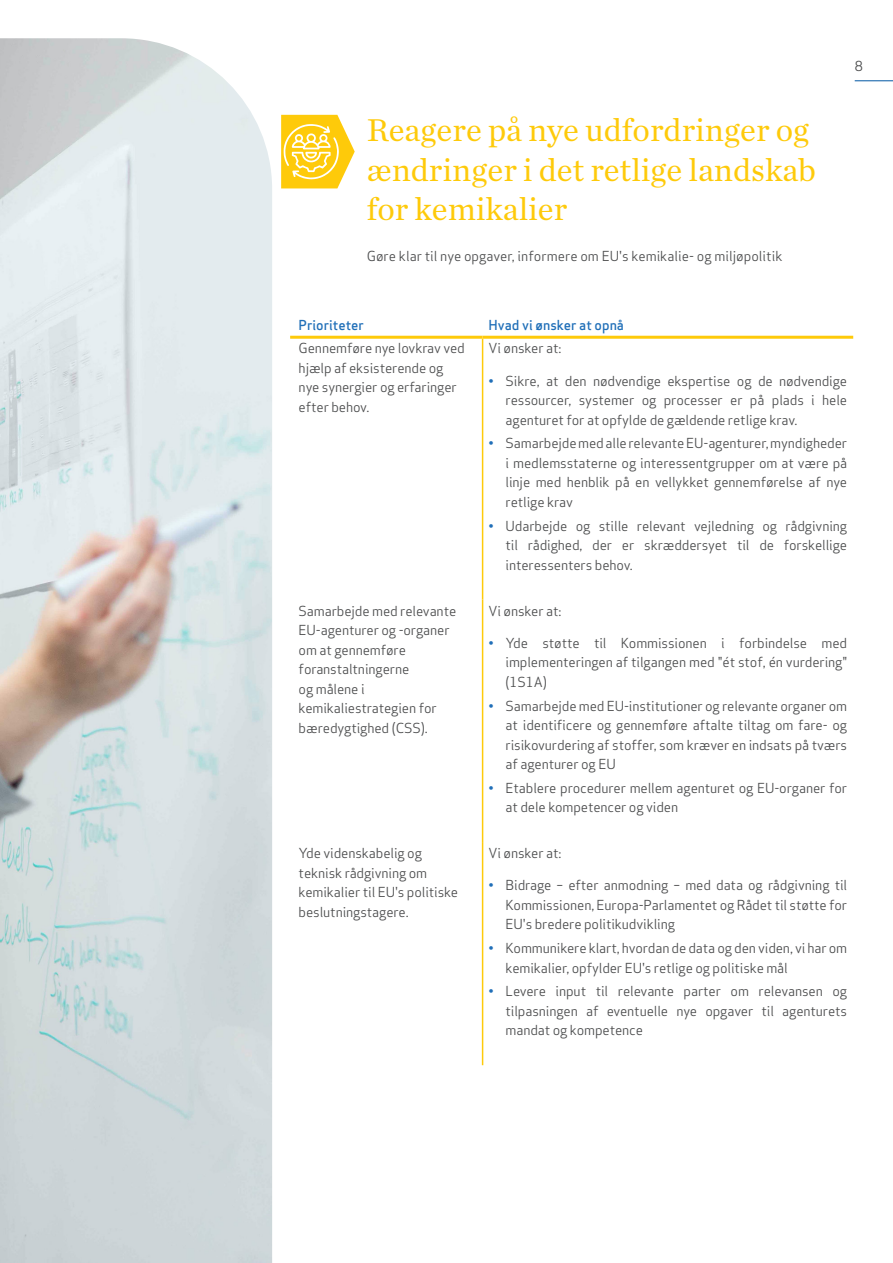
<style>
.page{position:relative;width:893px;height:1263px;background:#fff}
.page>*{position:absolute;margin:0;border:0;box-sizing:border-box;transform-origin:0 0}
.ch1_heading_1{font:33px/39.6px "Chronicle Text G1";color:#feca0a}
.body{font:13.5px/19.5px "Apex Sans";letter-spacing:-.01em;color:#4b4c4d;text-align:justify}
.body-2{font:500 13.5px "Apex Sans";color:#206fb8}
.s1{color:#206fb8}
</style>
<div class="page">
<hr style="left:855px;top:80px;width:38px;height:1px;background:#0057a3">
<hr style="left:290px;top:336px;width:193px;height:3px;background:#feca0a">
<hr style="left:483px;top:336px;width:370px;height:3px;background:#feca0a">
<hr style="left:482px;top:339px;width:1px;height:260px;background:#feca0a">
<hr style="left:482px;top:599px;width:1px;height:243px;background:#feca0a">
<hr style="left:482px;top:842px;width:1px;height:223px;background:#feca0a">
<img style="left:0;top:38px;width:272px;height:1225px">
<svg style="left:281px;top:115px;width:74px;height:73px"></svg>
<p class="ch1_heading_1" style="left:367px;top:109px;width:451px">Reagere på nye udfordringer og ændringer i det retlige landskab for kemikalier</p>
<p class="body" style="left:367px;top:245px;width:417px">Gøre klar til nye opgaver, informere om EU's kemikalie- og miljøpolitik</p>
<p class="body" style="left:855px;top:55px;width:10px">8</p>
<p class="body-2" style="left:299px;top:313px;width:67px">Prioriteter</p>
<p class="body-2" style="left:489px;top:313px;width:137px">Hvad vi ønsker at opnå</p>
<p class="body" style="left:299px;top:337px;width:168px;text-align:left">Gennemføre nye lovkrav ved hjælp af eksisterende og nye synergier og erfaringer efter behov.</p>
<p class="body" style="left:489px;top:337px;width:74px">Vi ønsker at:</p>
<p class="body" style="left:506px;top:370px;width:343px;text-indent:-17px"><span class="s1">•</span> Sikre, at den nødvendige ekspertise og de nødvendige ressourcer, systemer og processer er på plads i hele agenturet for at opfylde de gældende retlige krav.</p>
<p class="body" style="left:506px;top:432px;width:343px;text-indent:-17px"><span class="s1">•</span> Samarbejde med alle relevante EU-agenturer, myndigheder i medlemsstaterne og interessentgrupper om at være på linje med henblik på en vellykket gennemførelse af nye retlige krav</p>
<p class="body" style="left:506px;top:515px;width:343px;text-indent:-17px"><span class="s1">•</span> Udarbejde og stille relevant vejledning og rådgivning til rådighed, der er skræddersyet til de forskellige interessenters behov.</p>
<p class="body" style="left:299px;top:599px;width:159px;text-align:left">Samarbejde med relevante<br>EU-agenturer og -organer om at gennemføre foranstaltningerne<br>og målene i kemikaliestrategien for bæredygtighed (CSS).</p>
<p class="body" style="left:489px;top:599px;width:74px">Vi ønsker at:</p>
<p class="body" style="left:506px;top:632px;width:343px;text-indent:-17px"><span class="s1">•</span> Yde støtte til Kommissionen i forbindelse med implementeringen af tilgangen med "ét stof, én vurdering" (1S1A)</p>
<p class="body" style="left:506px;top:694px;width:343px;text-indent:-17px"><span class="s1">•</span> Samarbejde med EU-institutioner og relevante organer om at identificere og gennemføre aftalte tiltag om fare- og risikovurdering af stoffer, som kræver en indsats på tværs af agenturer og EU</p>
<p class="body" style="left:506px;top:777px;width:343px;text-indent:-17px"><span class="s1">•</span> Etablere procedurer mellem agenturet og EU-organer for at dele kompetencer og viden</p>
<p class="body" style="left:299px;top:842px;width:161px;text-align:left">Yde videnskabelig og teknisk rådgivning om kemikalier til EU's politiske beslutningstagere.</p>
<p class="body" style="left:489px;top:842px;width:74px">Vi ønsker at:</p>
<p class="body" style="left:506px;top:874px;width:343px;text-indent:-17px"><span class="s1">•</span> Bidrage – efter anmodning – med data og rådgivning til Kommissionen, Europa-Parlamentet og Rådet til støtte for EU's bredere politikudvikling</p>
<p class="body" style="left:506px;top:937px;width:343px;text-indent:-17px"><span class="s1">•</span> Kommunikere klart, hvordan de data og den viden, vi har om kemikalier, opfylder EU's retlige og politiske mål</p>
<p class="body" style="left:506px;top:980px;width:343px;text-indent:-17px"><span class="s1">•</span> Levere input til relevante parter om relevansen og tilpasningen af eventuelle nye opgaver til agenturets mandat og kompetence</p>
</div>
